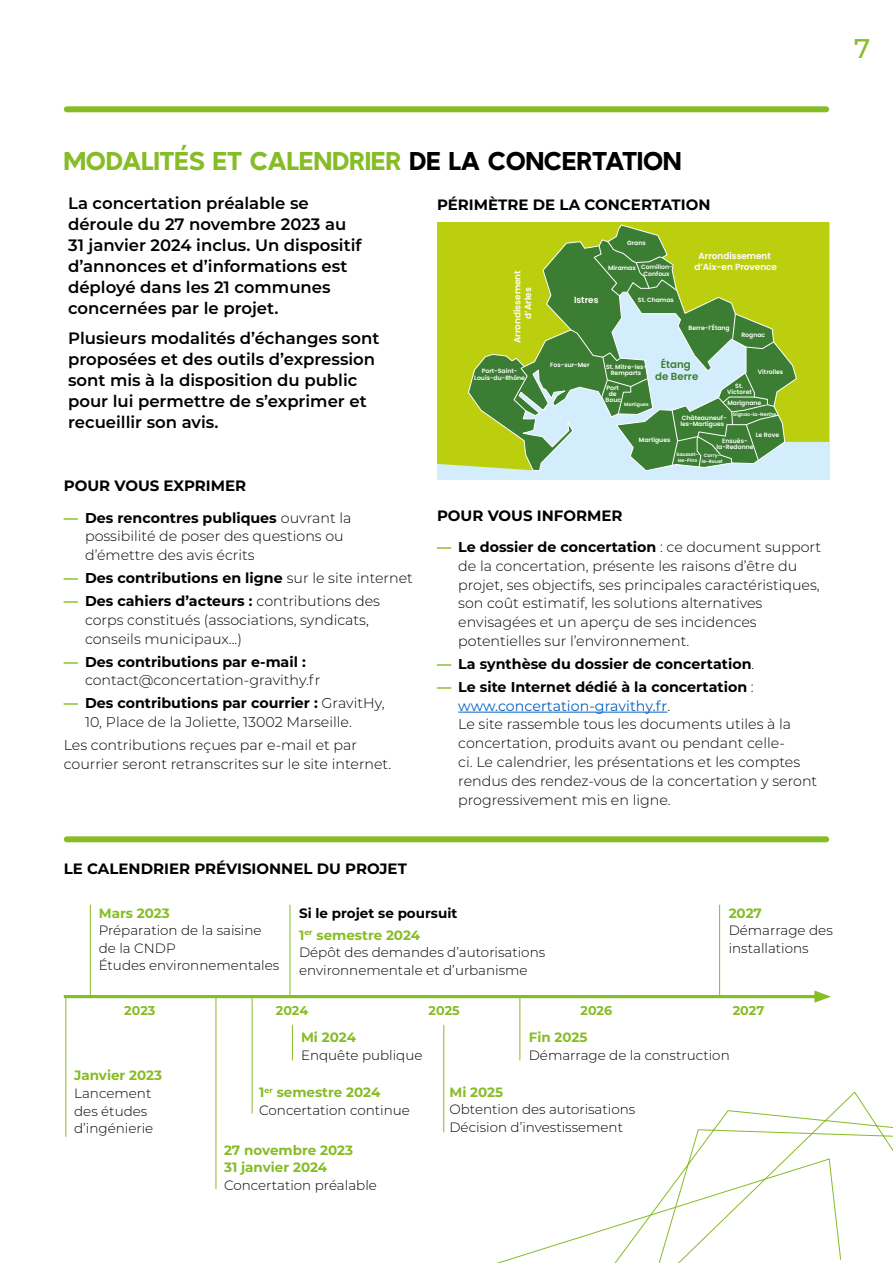
<style>
.page{position:relative;width:893px;height:1263px;background:#fff}
.page>*{position:absolute;margin:0;border:0;box-sizing:border-box;transform-origin:0 0}
.t1{font:500 27px "Montserrat";color:#86bc25}
.t2{font:25.5px "Tango Sans";letter-spacing:.01em;color:#86bc25}
.t3{font:600 16.5px/21px "Montserrat";color:#000}
.t4{font:700 15px "Montserrat";color:#000}
.t5{font:300 14.25px/18.8px "Montserrat";color:#000}
.t6{font:700 14.25px "Montserrat";color:#000}
.t7{font:300 13.5px/17.5px "Montserrat";color:#000}
.t8{font:700 13.5px/17.5px "Montserrat";color:#86bc25}
.t9{font:700 13.5px/22px "Montserrat";color:#000}
.t10{font:700 12.75px "Montserrat";color:#86bc25}
.t11{font:600 10.2px/12.3px "Poppins";color:#3b7d32;text-align:center}
.t12{font:600 8.85px/10.6px "Poppins";color:#fff;text-align:center}
.t13{font:600 6.15px/6px "Poppins";color:#fff;text-align:center}
.t14{font:600 4.8px/6px "Poppins";color:#fff;text-align:center}
.s1{color:#000}
.s2{font-weight:700;color:#86bc25}
.s3{font-weight:700}
.s4{color:#86bc25}
.s5{font-weight:300}
.s6{font-weight:400;color:#0563c1}
</style>
<div class="page">
<div style="left:67px;top:106px;width:759px;height:6px;background:#86bc25"></div>
<hr style="left:64px;top:995px;width:756px;height:3px;background:#86bc25">
<svg style="left:814px;top:990px;width:17px;height:13px"></svg>
<hr style="left:90px;top:905px;width:1px;height:91px;background:#86bc25">
<hr style="left:65px;top:996px;width:1px;height:141px;background:#86bc25">
<hr style="left:216px;top:996px;width:1px;height:193px;background:#86bc25">
<hr style="left:252px;top:996px;width:1px;height:117px;background:#86bc25">
<hr style="left:519px;top:996px;width:1px;height:64px;background:#86bc25">
<hr style="left:292px;top:1025px;width:1px;height:35px;background:#86bc25">
<hr style="left:443px;top:1025px;width:1px;height:107px;background:#86bc25">
<hr style="left:290px;top:905px;width:1px;height:91px;background:#86bc25">
<hr style="left:719px;top:905px;width:1px;height:91px;background:#86bc25">
<div style="left:67px;top:836px;width:759px;height:6px;background:#86bc25"></div>
<div style="left:437px;top:223px;width:392px;height:257px;background:#d4edfc"></div>
<div style="left:437px;top:222px;width:392px;height:244px;background:#bccf0f"></div>
<svg style="left:468px;top:224px;width:329px;height:247px"></svg>
<svg style="left:570px;top:329px;width:79px;height:86px"></svg>
<svg style="left:671px;top:372px;width:108px;height:96px"></svg>
<svg style="left:745px;top:341px;width:30px;height:8px"></svg>
<svg style="left:732px;top:313px;width:4px;height:28px"></svg>
<svg style="left:593px;top:241px;width:85px;height:56px;background:#548d3d"></svg>
<svg style="left:513px;top:366px;width:15px;height:46px"></svg>
<hr style="left:458px;top:712px;width:209px;height:1px;background:#0563c1">
<svg style="left:593px;top:1091px;width:300px;height:172px"></svg>
<h1 class="t1" style="left:854px;top:30px;width:18px">7</h1>
<h2 class="t2" style="left:64px;top:144px;width:619px">MODALITÉS ET CALENDRIER <span class="s1">DE LA CONCERTATION</span></h2>
<p class="t3" style="left:68px;top:192px;width:295px">La concertation préalable se déroule du 27 novembre 2023 au<br>31 janvier 2024 inclus. Un dispositif d’annonces et d’informations est déployé dans les 21 communes concernées par le projet.</p>
<p class="t3" style="left:68px;top:326px;width:313px">Plusieurs modalités d’échanges sont proposées et des outils d’expression sont mis à la disposition du public pour lui permettre de s’exprimer et recueillir son avis.</p>
<p class="t4" style="left:64px;top:475px;width:184px">POUR VOUS EXPRIMER</p>
<p class="t5" style="left:85px;top:508px;width:268px;text-indent:-21px"><span class="s2">—</span> <span class="s3">Des rencontres publiques</span> ouvrant la possibilité de poser des questions ou d’émettre des avis écrits</p>
<p class="t6" style="left:64px;top:568px;width:351px"><span class="s4">—</span> Des contributions en ligne <span class="s5">sur le site internet</span></p>
<p class="t5" style="left:85px;top:591px;width:296px;text-indent:-21px"><span class="s2">—</span> <span class="s3">Des cahiers d’acteurs :</span> contributions des corps constitués (associations, syndicats, conseils municipaux...)</p>
<p class="t5" style="left:85px;top:652px;width:237px;text-indent:-21px"><span class="s2">—</span> <span class="s3">Des contributions par e-mail : </span>contact@concertation-gravithy.fr</p>
<p class="t5" style="left:85px;top:693px;width:301px;text-indent:-21px"><span class="s2">—</span> <span class="s3">Des contributions par courrier :</span> GravitHy,<br>10, Place de la Joliette, 13002 Marseille.</p>
<p class="t5" style="left:64px;top:735px;width:329px">Les contributions reçues par e-mail et par courrier seront retranscrites sur le site internet.</p>
<p class="t4" style="left:437px;top:193px;width:275px">PÉRIMÈTRE DE LA CONCERTATION</p>
<p class="t12" style="left:512px;top:319px;width:50px;text-align:left;text-indent:-25px;rotate:-90deg">Arrondissement d’Arles</p>
<p class="t13" style="left:474px;top:367px;width:52px;line-height:7.4px">Port-Saint-<br>Louis-du-Rhône</p>
<p class="t12" style="left:574px;top:295px;width:26px">Istres</p>
<p class="t13" style="left:627px;top:240px;width:20px">Grans</p>
<p class="t13" style="left:641px;top:263px;width:33px;line-height:7.4px">Cornillon-<br>Confoux</p>
<p class="t13" style="left:608px;top:265px;width:29px">Miramas</p>
<p class="t13" style="left:638px;top:296px;width:37px">St. Chamas</p>
<p class="t12" style="left:694px;top:251px;width:84px">Arrondissement d’Aix-en Provence</p>
<p class="t13" style="left:550px;top:361px;width:41px">Fos-sur-Mer</p>
<p class="t13" style="left:688px;top:325px;width:43px">Berre-l’Étang</p>
<p class="t13" style="left:741px;top:332px;width:25px">Rognac</p>
<p class="t13" style="left:758px;top:369px;width:27px">Vitrolles</p>
<p class="t11" style="left:655px;top:358px;width:45px">Étang de Berre</p>
<p class="t13" style="left:606px;top:364px;width:42px">St. Mitre-les-<br>Remparts</p>
<p class="t13" style="left:605px;top:384px;width:17px">Port de<br>Bouc</p>
<p class="t13" style="left:639px;top:437px;width:33px">Martigues</p>
<p class="t13" style="left:727px;top:383px;width:26px">St.<br>Victoret</p>
<p class="t13" style="left:727px;top:399px;width:35px">Marignane</p>
<p class="t14" style="left:733px;top:411px;width:45px">Gignac-la-Nerthe</p>
<p class="t14" style="left:624px;top:401px;width:26px">Martigues</p>
<p class="t13" style="left:680px;top:415px;width:48px;text-align:left">Châteauneuf&shy;les-Martigues</p>
<p class="t13" style="left:756px;top:431px;width:25px">Le Rove</p>
<p class="t13" style="left:716px;top:437px;width:39px">Ensuès&shy;la-Redonne</p>
<p class="t14" style="left:676px;top:451px;width:24px;text-align:left">Sausset&shy;les-Pins</p>
<p class="t14" style="left:702px;top:452px;width:23px">Carry&shy;le-Rouet</p>
<p class="t4" style="left:437px;top:504px;width:187px">POUR VOUS INFORMER</p>
<p class="t5" style="left:458px;top:537px;width:364px;text-indent:-21px"><span class="s2">—</span> <span class="s3">Le dossier de concertation</span> : ce document support de la concertation, présente les raisons d’être du projet, ses objectifs, ses principales caractéristiques, son coût estimatif, les solutions alternatives envisagées et un aperçu de ses incidences potentielles sur l’environnement.</p>
<p class="t6" style="left:437px;top:654px;width:319px"><span class="s4">—</span> La synthèse du dossier de concertation<span class="s5">.</span></p>
<p class="t5" style="left:458px;top:677px;width:361px;text-indent:-21px"><span class="s2">—</span> <span class="s3">Le site Internet dédié à la concertation</span> : <span class="s6">www.concertation-gravithy.fr</span>.<br>Le site rassemble tous les documents utiles à la concertation, produits avant ou pendant celle-<br>ci. Le calendrier, les présentations et les comptes rendus des rendez-vous de la concertation y seront progressivement mis en ligne.</p>
<p class="t4" style="left:64px;top:858px;width:345px">LE CALENDRIER PRÉVISIONNEL DU PROJET</p>
<p class="t8" style="left:99px;top:903px;width:72px">Mars 2023</p>
<p class="t7" style="left:99px;top:921px;width:182px">Préparation de la saisine de la CNDP<br>Études environnementales</p>
<p class="t9" style="left:299px;top:901px;width:160px">Si le projet se poursuit<br><span class="s4">1</span><sup>er</sup> <span class="s4">semestre 2024</span></p>
<p class="t7" style="left:299px;top:943px;width:248px">Dépôt des demandes d’autorisations environnementale et d’urbanisme</p>
<p class="t8" style="left:729px;top:903px;width:35px">2027</p>
<p class="t7" style="left:729px;top:921px;width:106px">Démarrage des installations</p>
<p class="t10" style="left:124px;top:1001px;width:33px">2023</p>
<p class="t10" style="left:276px;top:1001px;width:34px">2024</p>
<p class="t10" style="left:429px;top:1001px;width:33px">2025</p>
<p class="t10" style="left:580px;top:1001px;width:33px">2026</p>
<p class="t10" style="left:733px;top:1001px;width:33px">2027</p>
<p class="t8" style="left:74px;top:1066px;width:90px">Janvier 2023</p>
<p class="t7" style="left:74px;top:1084px;width:81px">Lancement des études d’ingénierie</p>
<p class="t8" style="left:301px;top:1028px;width:56px">Mi 2024</p>
<p class="t7" style="left:301px;top:1046px;width:123px">Enquête publique</p>
<p class="t7" style="left:259px;top:1083px;width:152px"><span class="s2">1</span><sup>er</sup> <span class="s2">semestre 2024<br></span>Concertation continue</p>
<p class="t8" style="left:224px;top:1140px;width:131px">27 novembre 2023<br>31 janvier 2024</p>
<p class="t7" style="left:224px;top:1176px;width:154px">Concertation préalable</p>
<p class="t8" style="left:529px;top:1028px;width:60px">Fin 2025</p>
<p class="t7" style="left:529px;top:1046px;width:202px">Démarrage de la construction</p>
<p class="t8" style="left:449px;top:1082px;width:55px">Mi 2025</p>
<p class="t7" style="left:449px;top:1100px;width:187px">Obtention des autorisations<br>Décision d’investissement</p>
</div>
